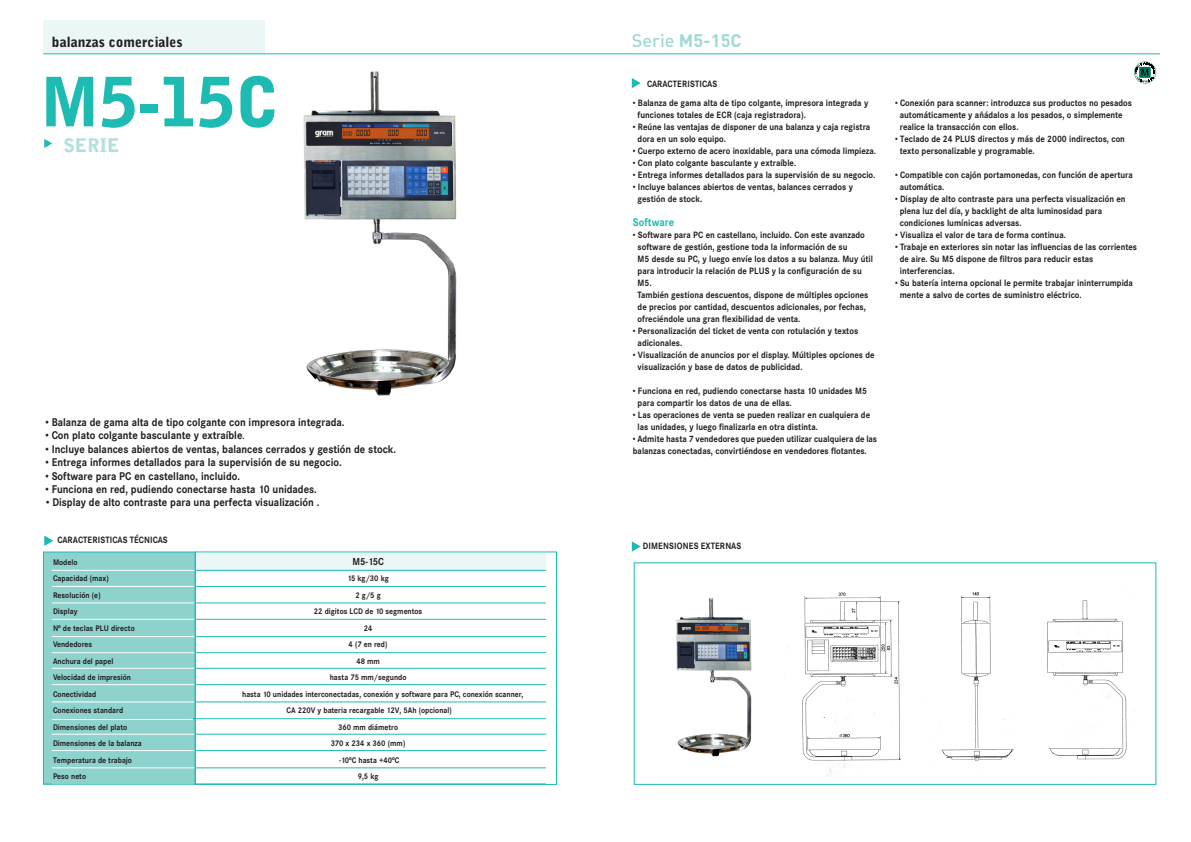
<style>
.page{position:relative;width:1191px;height:842px;background:#fff}
.page>*{position:absolute;margin:0;border:0;box-sizing:border-box;transform-origin:0 0}
.Sangría_francesa{font:900 67.5px "Bell Gothic Std";color:#1dbbb1}
.t1{font:900 18.7px "Bell Gothic Std";color:#b4e0dc}
.titol{font:700 18px "DIN";color:#a1d9d5}
.t2{font:900 14px "Bell Gothic Std";color:#231f20}
.t3{font:700 11px "Corporate SBQ";color:#231f20;scale:.9 1}
.t4{font:700 11px "Corporate SBQ";color:#1dbbb1;scale:.9 1}
.Titular{font:700 10px "Corporate SBQ";color:#231f20;scale:.9 1}
.Titular-2{font:700 9px/12px "Corporate SBQ";color:#231f20;scale:.9 1}
.Titular-3{font:700 9px "Corporate SBQ";letter-spacing:.02em;color:#231f20;scale:.9 1}
.Titular-4{font:700 8px "Corporate SBQ";color:#231f20;scale:.9 1}
.s1{font-size:9px}
.s2{font-family:"Arial"}
.s3{font-family:"DIN Medium Alternate";font-weight:400}
</style>
<div class="page">
<svg style="left:1134px;top:62px;width:22px;height:21px"></svg>
<div style="left:43px;top:20px;width:222px;height:34px;background:#ebf6f6"></div>
<hr style="left:43px;top:53px;width:1117px;height:1px;background:#1dbbb1">
<svg style="left:44px;top:139px;width:8px;height:9px"></svg>
<svg style="left:632px;top:78px;width:8px;height:10px"></svg>
<img style="left:303px;top:71px;width:154px;height:325px">
<svg style="left:632px;top:542px;width:8px;height:9px"></svg>
<div style="left:634px;top:563px;width:522px;height:222px;border:1px solid #1dbbb1"></div>
<img style="left:676px;top:598px;width:76px;height:159px">
<img style="left:784px;top:592px;width:350px;height:184px">
<div style="left:196px;top:553px;width:349px;height:17px;background:#ebf6f6"></div>
<svg style="left:44px;top:536px;width:9px;height:10px"></svg>
<div style="left:43px;top:552px;width:152px;height:232px;background:#8ed2cd"></div>
<hr style="left:52px;top:570px;width:143px;height:1px;background:#fff">
<hr style="left:52px;top:586px;width:143px;height:1px;background:#fff">
<hr style="left:52px;top:603px;width:143px;height:1px;background:#fff">
<hr style="left:52px;top:619px;width:143px;height:1px;background:#fff">
<hr style="left:52px;top:636px;width:143px;height:1px;background:#fff">
<hr style="left:52px;top:652px;width:143px;height:1px;background:#fff">
<hr style="left:52px;top:668px;width:143px;height:1px;background:#fff">
<hr style="left:52px;top:684px;width:143px;height:1px;background:#fff">
<hr style="left:52px;top:702px;width:143px;height:1px;background:#fff">
<hr style="left:52px;top:734px;width:143px;height:1px;background:#fff">
<hr style="left:52px;top:750px;width:143px;height:1px;background:#fff">
<hr style="left:52px;top:768px;width:143px;height:1px;background:#fff">
<div style="left:43px;top:552px;width:152px;height:232px;border:1px solid #1dbbb1"></div>
<hr style="left:195px;top:570px;width:351px;height:1px;background:#1dbbb1">
<hr style="left:195px;top:586px;width:351px;height:1px;background:#1dbbb1">
<hr style="left:195px;top:603px;width:351px;height:1px;background:#1dbbb1">
<hr style="left:195px;top:619px;width:351px;height:1px;background:#1dbbb1">
<hr style="left:195px;top:636px;width:351px;height:1px;background:#1dbbb1">
<hr style="left:195px;top:652px;width:351px;height:1px;background:#1dbbb1">
<hr style="left:195px;top:668px;width:351px;height:1px;background:#1dbbb1">
<hr style="left:195px;top:684px;width:351px;height:1px;background:#1dbbb1">
<hr style="left:195px;top:702px;width:351px;height:1px;background:#1dbbb1">
<hr style="left:195px;top:734px;width:351px;height:1px;background:#1dbbb1">
<hr style="left:195px;top:750px;width:351px;height:1px;background:#1dbbb1">
<hr style="left:195px;top:768px;width:351px;height:1px;background:#1dbbb1">
<div style="left:195px;top:552px;width:362px;height:233px;border:1px solid #1dbbb1"></div>
<hr style="left:193px;top:718px;width:353px;height:1px;background:#1dbbb1">
<hr style="left:52px;top:719px;width:141px;height:1px;background:#fff">
<p class="t2" style="left:52px;top:34px;width:132px">balanzas comerciales</p>
<p class="Sangría_francesa" style="left:40px;top:63px;width:242px">M5-15C</p>
<p class="t1" style="left:63px;top:134px;width:58px">SERIE</p>
<p class="t3" style="left:45px;top:415px;width:334px">• Balanza de gama alta de tipo colgante con impresora integrada.</p>
<p class="t3" style="left:45px;top:429px;width:223px">• Con plato colgante basculante y extraíble<span class="s1">.</span></p>
<p class="t3" style="left:45px;top:442px;width:391px">• Incluye balances abiertos de ventas, balances cerrados y gestión de stock.</p>
<p class="t3" style="left:45px;top:456px;width:331px">• Entrega informes detallados para la supervisión de su negocio.</p>
<p class="t3" style="left:45px;top:469px;width:218px">• Software para PC en castellano, incluido.</p>
<p class="t3" style="left:45px;top:482px;width:303px">• Funciona en red, pudiendo conectarse hasta 10 unidades.</p>
<p class="t3" style="left:46px;top:496px;width:305px">• Display de alto contraste para una perfecta visualización .</p>
<p class="Titular-2" style="left:57px;top:534px;width:124px">CARACTERISTICAS TÉCNICAS</p>
<p class="Titular-4" style="left:53px;top:557px;width:29px">Modelo</p>
<p class="Titular" style="left:352px;top:555px;width:36px">M5-15C</p>
<p class="Titular-4" style="left:53px;top:574px;width:63px">Capacidad (max)</p>
<p class="Titular-4" style="left:347px;top:574px;width:48px">15 kg/30 kg</p>
<p class="Titular-4" style="left:53px;top:590px;width:54px">Resolución (e)</p>
<p class="Titular-4" style="left:355px;top:590px;width:30px">2 g/5 g</p>
<p class="Titular-4" style="left:53px;top:607px;width:29px">Display</p>
<p class="Titular-4" style="left:314px;top:607px;width:122px">22 digitos LCD de 10 segmentos</p>
<p class="Titular-4" style="left:53px;top:623px;width:92px">N<span class="s2">º</span> de teclas PLU directo</p>
<p class="Titular-4" style="left:364px;top:623px;width:11px">24</p>
<p class="Titular-4" style="left:53px;top:640px;width:45px">Vendedores</p>
<p class="Titular-4" style="left:349px;top:640px;width:45px">4 (7 en red)</p>
<p class="Titular-4" style="left:53px;top:656px;width:69px">Anchura del papel</p>
<p class="Titular-4" style="left:356px;top:656px;width:28px">48 mm</p>
<p class="Titular-4" style="left:53px;top:673px;width:88px">Velocidad de impresión</p>
<p class="Titular-4" style="left:330px;top:673px;width:87px">hasta 75 mm/segundo</p>
<p class="Titular-4" style="left:53px;top:689px;width:50px">Conectividad</p>
<p class="Titular-4" style="left:242px;top:689px;width:314px">hasta 10 unidades interconectadas, conexión y software para PC, conexión scanner,</p>
<p class="Titular-4" style="left:53px;top:706px;width:80px">Conexiones standard</p>
<p class="Titular-4" style="left:286px;top:706px;width:185px">CA 220V y bateria recargable 12V, 5Ah (opcional)</p>
<p class="Titular-4" style="left:53px;top:722px;width:84px">Dimensiones del plato</p>
<p class="Titular-4" style="left:338px;top:722px;width:68px">360 mm diámetro</p>
<p class="Titular-4" style="left:53px;top:739px;width:100px">Dimensiones de la balanza</p>
<p class="Titular-4" style="left:331px;top:739px;width:84px">370 x 234 x 360 (mm)</p>
<p class="Titular-4" style="left:53px;top:755px;width:89px">Temperatura de trabajo</p>
<p class="Titular-4" style="left:339px;top:755px;width:68px">-10<span class="s2">º</span>C hasta +40<span class="s2">º</span>C</p>
<p class="Titular-4" style="left:53px;top:772px;width:38px">Peso neto</p>
<p class="Titular-4" style="left:358px;top:772px;width:25px">9,5 kg</p>
<p class="titol" style="left:632px;top:29px;width:111px"><span class="s3">Serie</span> M5-15C</p>
<p class="Titular-2" style="left:647px;top:78px;width:80px">CARACTERISTICAS</p>
<p class="Titular-2" style="left:637px;top:97px;width:258px;text-indent:-5px">• Balanza de gama alta de tipo colgante, impresora integrada y funciones totales de ECR (caja registradora).</p>
<p class="Titular-2" style="left:637px;top:121px;width:260px;text-indent:-5px">• Reúne las ventajas de disponer de una balanza y caja registra dora en un solo equipo.</p>
<p class="Titular-2" style="left:633px;top:145px;width:272px">• Cuerpo externo de acero inoxidable, para una cómoda limpieza.</p>
<p class="Titular-2" style="left:633px;top:157px;width:183px">• Con plato colgante basculante y extraíble.</p>
<p class="Titular-2" style="left:633px;top:169px;width:271px">• Entrega informes detallados para la supervisión de su negocio.</p>
<p class="Titular-2" style="left:637px;top:181px;width:241px;text-indent:-5px">• Incluye balances abiertos de ventas, balances cerrados y gestión de stock.</p>
<p class="t4" style="left:633px;top:215px;width:47px">Software</p>
<p class="Titular-2" style="left:637px;top:229px;width:254px;text-indent:-5px">• Software para PC en castellano, incluido. Con este avanzado software de gestión, gestione toda la información de su</p>
<p class="Titular-2" style="left:637px;top:253px;width:263px">M5 desde su PC, y luego envíe los datos a su balanza. Muy útil para introducir la relación de PLUS y la configuración de su<br>M5.</p>
<p class="Titular-2" style="left:637px;top:289px;width:258px">También gestiona descuentos, dispone de múltiples opciones de precios por cantidad, descuentos adicionales, por fechas, ofreciéndole una gran flexibilidad de venta.</p>
<p class="Titular-2" style="left:633px;top:325px;width:252px">• Personalización del ticket de venta con rotulación y textos</p>
<p class="Titular-2" style="left:637px;top:337px;width:51px">adicionales.</p>
<p class="Titular-2" style="left:637px;top:349px;width:265px;text-indent:-5px">• Visualización de anuncios por el display. Múltiples opciones de visualización y base de datos de publicidad.</p>
<p class="Titular-2" style="left:637px;top:385px;width:256px;text-indent:-5px">• Funciona en red, pudiendo conectarse hasta 10 unidades M5 para compartir los datos de una de ellas.</p>
<p class="Titular-2" style="left:637px;top:409px;width:260px;text-indent:-5px">• Las operaciones de venta se pueden realizar en cualquiera de las unidades, y luego finalizarla en otra distinta.</p>
<p class="Titular-2" style="left:633px;top:433px;width:273px">• Admite hasta 7 vendedores que pueden utilizar cualquiera de las balanzas conectadas, convirtiéndose en vendedores flotantes.</p>
<p class="Titular-2" style="left:895px;top:97px;width:265px;text-align:center">• Conexión para scanner: introduzca sus productos no pesados automáticamente y añádalos a los pesados, o simplemente</p>
<p class="Titular-2" style="left:899px;top:121px;width:133px">realice la transacción con ellos.</p>
<p class="Titular-2" style="left:895px;top:133px;width:257px">• Teclado de 24 PLUS directos y más de 2000 indirectos, con</p>
<p class="Titular-2" style="left:899px;top:145px;width:151px">texto personalizable y programable.</p>
<p class="Titular-2" style="left:899px;top:169px;width:260px;text-indent:-5px">• Compatible con cajón portamonedas, con función de apertura automática.</p>
<p class="Titular-2" style="left:895px;top:193px;width:258px">• Display de alto contraste para una perfecta visualización en</p>
<p class="Titular-2" style="left:899px;top:205px;width:226px">plena luz del día, y backlight de alta luminosidad para</p>
<p class="Titular-2" style="left:899px;top:217px;width:137px">condiciones lumínicas adversas.</p>
<p class="Titular-2" style="left:895px;top:229px;width:191px">• Visualiza el valor de tara de forma continua.</p>
<p class="Titular-2" style="left:899px;top:241px;width:265px;text-indent:-5px">• Trabaje en exteriores sin notar las influencias de las corrientes de aire. Su M5 dispone de filtros para reducir estas</p>
<p class="Titular-2" style="left:899px;top:265px;width:62px">interferencias.</p>
<p class="Titular-2" style="left:899px;top:277px;width:261px;text-indent:-5px">• Su batería interna opcional le permite trabajar ininterrumpida mente a salvo de cortes de suministro eléctrico.</p>
<p class="Titular-3" style="left:643px;top:541px;width:111px">DIMENSIONES EXTERNAS</p>
</div>
